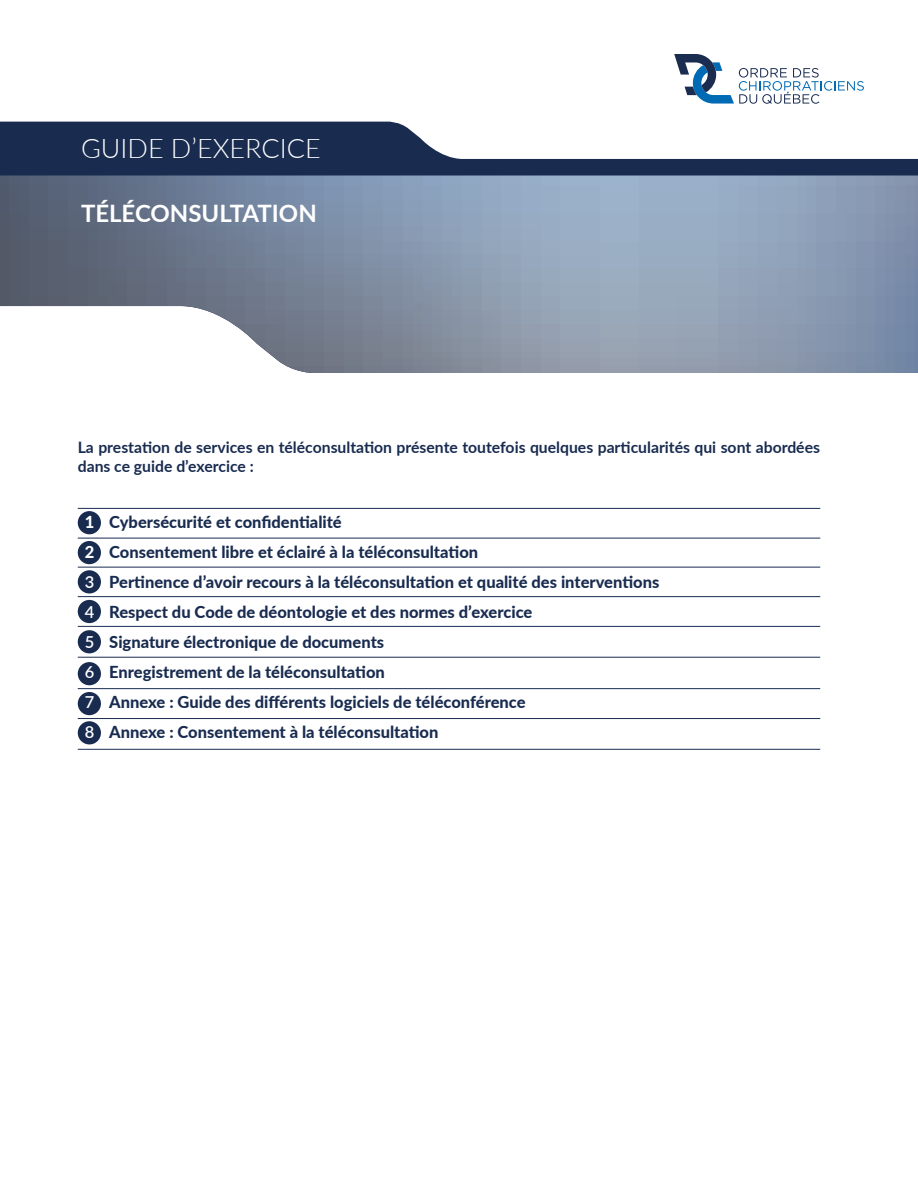
<style>
.page{position:relative;width:918px;height:1188px;background:#fff}
.page>*{position:absolute;margin:0;border:0;box-sizing:border-box;transform-origin:0 0}
.t1{font:300 27px "Lato";color:#fff}
.t2{font:700 24px "Lato";color:#fff}
.t3{font:800 16.5px/30px "Lato";color:#192c50}
.t4{font:700 15.75px/18.9px "Lato";color:#192c50}
.s1{color:#fff}
.s2{font-weight:600;color:#fff}
</style>
<div class="page">
<svg style="left:0;top:122px;width:918px;height:53px;fill:#192c50"></svg>
<svg style="left:0;top:176px;width:918px;height:197px;background:#8d9bae"></svg>
<svg style="left:674px;top:54px;width:190px;height:50px"></svg>
<div style="left:78px;top:511px;width:23px;height:23px;background:#192c50;border-radius:50%"></div>
<div style="left:78px;top:662px;width:23px;height:23px;background:#192c50;border-radius:50%"></div>
<hr style="left:78px;top:538px;width:742px;height:1px;background:#192c50">
<hr style="left:78px;top:508px;width:742px;height:1px;background:#192c50">
<hr style="left:78px;top:567px;width:742px;height:1px;background:#192c50">
<hr style="left:78px;top:596px;width:742px;height:1px;background:#192c50">
<hr style="left:78px;top:688px;width:742px;height:1px;background:#192c50">
<hr style="left:78px;top:718px;width:742px;height:1px;background:#192c50">
<hr style="left:78px;top:749px;width:742px;height:1px;background:#192c50">
<hr style="left:78px;top:626px;width:742px;height:1px;background:#192c50">
<hr style="left:78px;top:657px;width:742px;height:1px;background:#192c50">
<div style="left:78px;top:541px;width:23px;height:23px;background:#192c50;border-radius:50%"></div>
<div style="left:78px;top:692px;width:23px;height:23px;background:#192c50;border-radius:50%"></div>
<div style="left:78px;top:570px;width:23px;height:23px;background:#192c50;border-radius:50%"></div>
<div style="left:78px;top:721px;width:23px;height:23px;background:#192c50;border-radius:50%"></div>
<div style="left:78px;top:600px;width:23px;height:23px;background:#192c50;border-radius:50%"></div>
<div style="left:78px;top:630px;width:23px;height:23px;background:#192c50;border-radius:50%"></div>
<h1 class="t1" style="left:81px;top:130px;width:241px">GUIDE D’EXERCICE</h1>
<h2 class="t2" style="left:81px;top:195px;width:237px">TÉLÉCONSULTATION</h2>
<p class="t4" style="left:78px;top:437px;width:744px">La prestation de services en téléconsultation présente toutefois quelques particularités qui sont abordées dans ce guide d’exercice :</p>
<p class="t3" style="left:85px;top:506px;width:576px"><span class="s1">1</span> Cybersécurité et confidentialité<br><span class="s1">2</span> Consentement libre et éclairé à la téléconsultation<br><span class="s2">3</span> Pertinence d’avoir recours à la téléconsultation et qualité des interventions <span class="s2">4</span> Respect du Code de déontologie et des normes d’exercice<br><span class="s2">5</span> Signature électronique de documents<br><span class="s2">6</span> Enregistrement de la téléconsultation<br><span class="s2">7</span> Annexe : Guide des différents logiciels de téléconférence<br><span class="s2">8</span> Annexe : Consentement à la téléconsultation</p>
</div>
